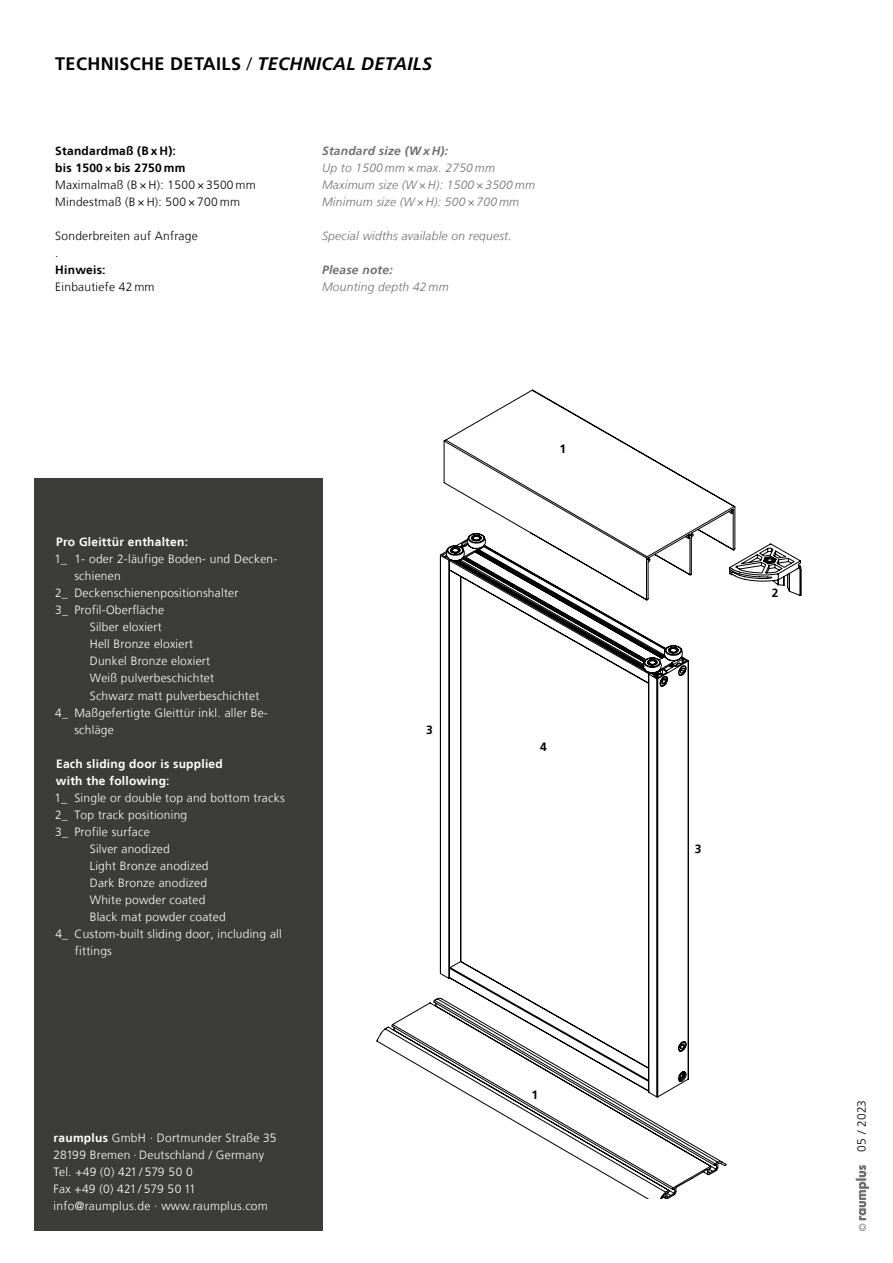
<style>
.page{position:relative;width:893px;height:1263px;background:#fff}
.page>*{position:absolute;margin:0;border:0;box-sizing:border-box;transform-origin:0 0}
.t1{font:700 18px "Frutiger LT";letter-spacing:.02em;color:#000}
.t2{font:300 12px/17px "Frutiger LT";letter-spacing:.02em;color:#fff}
.t3{font:italic 300 12px/17px "Frutiger LT";letter-spacing:.02em;color:#706f6f}
.t4{font:300 12px/17px "Frutiger LT";letter-spacing:.02em;color:#000}
.t5{font:700 12px/17px "Frutiger LT";letter-spacing:.02em;color:#fff}
.t6{font:700 12px/17px "Frutiger LT";letter-spacing:.02em;color:#000}
.t7{font:italic 700 12px "Frutiger LT";letter-spacing:.02em;color:#706f6f}
.s1{font-weight:300}
.s2{font-style:italic}
.s3{font-weight:700}
</style>
<div class="page">
<svg style="left:856px;top:1165px;width:13px;height:66px"></svg>
<div style="left:34px;top:478px;width:288px;height:753px;background:#3c3c3b"></div>
<svg style="left:377px;top:543px;width:424px;height:655px"></svg>
<svg style="left:439px;top:543px;width:7px;height:549px"></svg>
<svg style="left:446px;top:601px;width:288px;height:497px"></svg>
<svg style="left:443px;top:389px;width:293px;height:212px"></svg>
<h1 class="t1" style="left:55px;top:53px;width:378px">TECHNISCHE DETAILS <span class="s1">/</span> <span class="s2">TECHNICAL DETAILS</span></h1>
<p class="t6" style="left:55px;top:143px;width:132px">Standardmaß (B x H): bis 1500 × bis 2750 mm</p>
<p class="t4" style="left:55px;top:177px;width:202px">Maximalmaß (B ×H): 1500 × 3500 mm<br>Mindestmaß (B ×H): 500 × 700 mm</p>
<p class="t4" style="left:55px;top:228px;width:144px">Sonderbreiten auf Anfrage .</p>
<p class="t6" style="left:55px;top:262px;width:52px">Hinweis:</p>
<p class="t4" style="left:55px;top:279px;width:101px">Einbautiefe 42 mm</p>
<p class="t7" style="left:322px;top:144px;width:128px">Standard size (Wx H):</p>
<p class="t3" style="left:322px;top:160px;width:215px">Up to 1500 mm × max. 2750 mm<br>Maximum size (W ×H): 1500 × 3500 mm<br>Minimum size (W ×H): 500 × 700 mm</p>
<p class="t3" style="left:322px;top:228px;width:191px">Special widths available on request.</p>
<p class="t7" style="left:322px;top:263px;width:72px">Please note:</p>
<p class="t3" style="left:322px;top:279px;width:128px">Mounting depth 42 mm</p>
<p class="t5" style="left:56px;top:534px;width:133px">Pro Gleittür enthalten:</p>
<p class="t2" style="left:54px;top:551px;width:225px">1_ 1- oder 2-läufige Boden- und Decken-</p>
<p class="t2" style="left:74px;top:568px;width:48px">schienen</p>
<p class="t2" style="left:55px;top:585px;width:185px">2_ Deckenschienenpositionshalter</p>
<p class="t2" style="left:55px;top:602px;width:111px">3_ Profil-Oberfläche</p>
<p class="t2" style="left:90px;top:619px;width:74px">Silber eloxiert</p>
<p class="t2" style="left:90px;top:636px;width:105px">Hell Bronze eloxiert</p>
<p class="t2" style="left:90px;top:653px;width:122px">Dunkel Bronze eloxiert</p>
<p class="t2" style="left:90px;top:670px;width:126px">Weiß pulverbeschichtet</p>
<p class="t2" style="left:90px;top:687px;width:171px">Schwarz matt pulverbeschichtet</p>
<p class="t2" style="left:55px;top:704px;width:214px">4_ Maßgefertigte Gleittür inkl. aller Be-</p>
<p class="t2" style="left:74px;top:721px;width:41px">schläge</p>
<p class="t5" style="left:56px;top:755px;width:168px">Each sliding door is supplied with the following:</p>
<p class="t2" style="left:54px;top:789px;width:232px">1_ Single or double top and bottom tracks</p>
<p class="t2" style="left:55px;top:806px;width:134px">2_ Top track positioning</p>
<p class="t2" style="left:55px;top:823px;width:96px">3_ Profile surface</p>
<p class="t2" style="left:90px;top:840px;width:82px">Silver anodized</p>
<p class="t2" style="left:90px;top:857px;width:120px">Light Bronze anodized</p>
<p class="t2" style="left:90px;top:874px;width:119px">Dark Bronze anodized</p>
<p class="t2" style="left:90px;top:891px;width:117px">White powder coated</p>
<p class="t2" style="left:90px;top:908px;width:137px">Black mat powder coated</p>
<p class="t2" style="left:55px;top:925px;width:228px">4_ Custom-built sliding door, including all</p>
<p class="t2" style="left:75px;top:942px;width:39px">fittings</p>
<p class="t2" style="left:54px;top:1129px;width:224px"><span class="s3">raumplus</span> GmbH · Dortmunder Straße 35<br>28199 Bremen · Deutschland / Germany<br>Tel. +49 (0) 421 / 579 50 0<br>Fax +49 (0) 421 / 579 50 11 info@raumplus.de · www.raumplus.com</p>
<p class="t6" style="left:560px;top:440px;width:8px">1</p>
<p class="t6" style="left:426px;top:721px;width:8px">3</p>
<p class="t6" style="left:540px;top:738px;width:8px">4</p>
<p class="t6" style="left:532px;top:1087px;width:8px">1</p>
<p class="t6" style="left:772px;top:585px;width:8px">2</p>
<p class="t6" style="left:695px;top:840px;width:8px">3</p>
<p class="t4" style="left:853px;top:1152px;width:53px;rotate:-90deg">05 / 2023</p>
</div>
